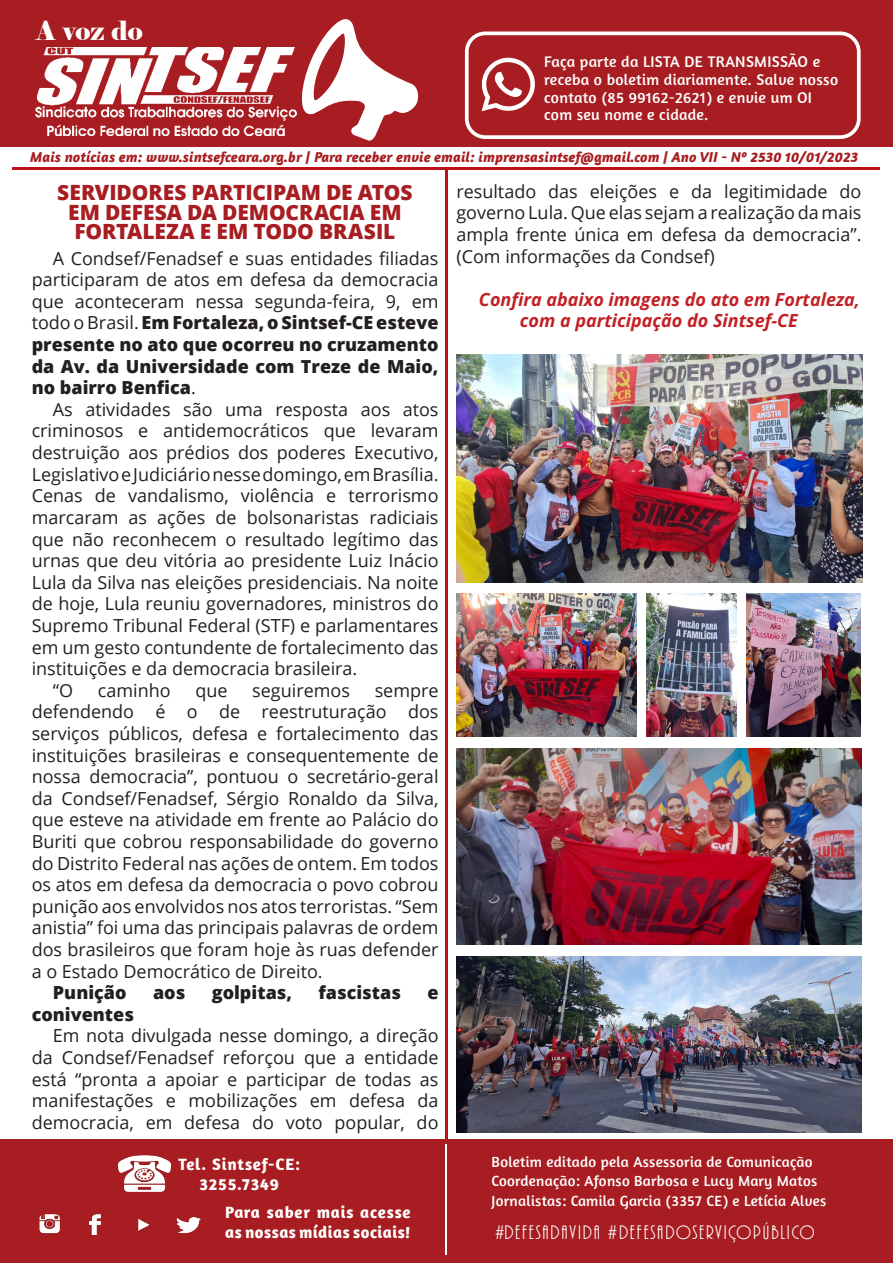
<style>
.page{position:relative;width:893px;height:1263px;background:#fff}
.page>*{position:absolute;margin:0;border:0;box-sizing:border-box;transform-origin:0 0}
.t1{font:26.25px "Elephant";color:#fff}
.t2{font:800 21px/19.5px "Open Sans";letter-spacing:-.01em;color:#a71d21;text-align:center}
.t3{font:20.25px "ARBONNIE";letter-spacing:.09em;color:#fff}
.t4{font:18px/21.6px "Open Sans";color:#231f20;text-align:justify}
.t5{font:italic 18px/21.6px "Open Sans";color:#c32025}
.t6{font:800 18px "Open Sans";color:#231f20}
.t7{font:700 16.8px/20.1px "Amaranth";letter-spacing:.03em;color:#fff}
.t8{font:700 16.8px "Amaranth";letter-spacing:.05em;color:#fff}
.t9{font:15.75px/17.9px "Amaranth";letter-spacing:.02em;color:#fff}
.t10{font:15px "Amaranth";letter-spacing:.02em;color:#fff}
.t11{font:italic 700 14.7px "Amaranth";letter-spacing:.01em;color:#a71d21}
.s1{font-weight:800}
</style>
<div class="page">
<div style="left:0;top:0;width:893px;height:146px;background:#a71d21"></div>
<svg style="left:301px;top:19px;width:118px;height:122px"></svg>
<div style="left:0;top:1139px;width:893px;height:124px;background:#a71d21"></div>
<img style="left:36px;top:47px;width:260px;height:89px">
<hr style="left:12px;top:167px;width:867px;height:2px;background:#bd1019">
<hr style="left:445px;top:1144px;width:2px;height:111px;background:#fff">
<img style="left:39px;top:1214px;width:162px;height:21px">
<div style="left:465px;top:32px;width:396px;height:107px;border:4px solid #fff;border-radius:18px"></div>
<svg style="left:481px;top:58px;width:54px;height:53px"></svg>
<hr style="left:445px;top:167px;width:2px;height:972px;background:#bd1019">
<img style="left:118px;top:1155px;width:54px;height:37px">
<img style="left:456px;top:354px;width:406px;height:229px">
<img style="left:457px;top:593px;width:179px;height:143px">
<img style="left:457px;top:748px;width:404px;height:196px">
<img style="left:457px;top:956px;width:405px;height:176px">
<img style="left:647px;top:593px;width:89px;height:143px">
<img style="left:747px;top:593px;width:114px;height:143px">
<p class="t1" style="left:36px;top:15px;width:108px">A voz do</p>
<p class="t9" style="left:544px;top:52px;width:295px">Faça parte da LISTA DE TRANSMISSÃO e receba o boletim diariamente. Salve nosso contato (85 99162-2621) e envie um OI com seu nome e cidade.</p>
<p class="t11" style="left:30px;top:148px;width:830px">Mais notícias em: www.sintsefceara.org.br | Para receber envie email: imprensasintsef@gmail.com | Ano VII - Nº 2530 10/01/2023</p>
<p class="t2" style="left:57px;top:182px;width:357px">SERVIDORES PARTICIPAM DE ATOS<br>EM DEFESA DA DEMOCRACIA EM<br>FORTALEZA E EM TODO BRASIL</p>
<p class="t4" style="left:32px;top:247px;width:408px;text-indent:21px">A Condsef/Fenadsef e suas entidades filiadas participaram de atos em defesa da democracia que aconteceram nessa segunda-feira, 9, em todo o Brasil. <span class="s1">Em Fortaleza, o Sintsef-CE esteve presente no ato que ocorreu no cruzamento da Av. da Universidade com Treze de Maio, no bairro Benfica</span>.</p>
<p class="t4" style="left:32px;top:398px;width:408px;text-indent:21px">As atividades são uma resposta aos atos criminosos e antidemocráticos que levaram destruição aos prédios dos poderes Executivo, Legislativo e Judiciário nesse domingo, em Brasília.<br>Cenas de vandalismo, violência e terrorismo marcaram as ações de bolsonaristas radiciais que não reconhecem o resultado legítimo das urnas que deu vitória ao presidente Luiz Inácio Lula da Silva nas eleições presidenciais. Na noite de hoje, Lula reuniu governadores, ministros do Supremo Tribunal Federal (STF) e parlamentares em um gesto contundente de fortalecimento das instituições e da democracia brasileira.</p>
<p class="t4" style="left:53px;top:679px;width:22px">“O</p>
<p class="t4" style="left:98px;top:679px;width:74px">caminho</p>
<p class="t4" style="left:195px;top:679px;width:34px">que</p>
<p class="t4" style="left:252px;top:679px;width:99px">seguiremos</p>
<p class="t4" style="left:32px;top:679px;width:408px;text-indent:343px">sempre defendendo é o de reestruturação dos serviços públicos, defesa e fortalecimento das instituições brasileiras e consequentemente de nossa democracia”, pontuou o secretário-geral da Condsef/Fenadsef, Sérgio Ronaldo da Silva, que esteve na atividade em frente ao Palácio do Buriti que cobrou responsabilidade do governo do Distrito Federal nas ações de ontem. Em todos os atos em defesa da democracia o povo cobrou punição aos envolvidos nos atos terroristas. “Sem anistia” foi uma das principais palavras de ordem dos brasileiros que foram hoje às ruas defender a o Estado Democrático de Direito.</p>
<p class="t6" style="left:53px;top:979px;width:75px">Punição</p>
<p class="t6" style="left:153px;top:979px;width:34px">aos</p>
<p class="t6" style="left:212px;top:979px;width:82px">golpitas,</p>
<p class="t6" style="left:318px;top:979px;width:84px">fascistas</p>
<p class="t6" style="left:427px;top:979px;width:13px">e</p>
<p class="t6" style="left:32px;top:1000px;width:104px">coniventes</p>
<p class="t4" style="left:32px;top:1024px;width:408px;text-indent:21px">Em nota divulgada nesse domingo, a direção da Condsef/Fenadsef reforçou que a entidade está “pronta a apoiar e participar de todas as manifestações e mobilizações em defesa da democracia, em defesa do voto popular, do</p>
<p class="t8" style="left:178px;top:1153px;width:123px">Tel. Sintsef-CE:</p>
<p class="t8" style="left:199px;top:1174px;width:81px">3255.7349</p>
<p class="t7" style="left:225px;top:1201px;width:187px">Para saber mais acesse as nossas mídias sociais!</p>
<p class="t4" style="left:456px;top:180px;width:407px">resultado das eleições e da legitimidade do governo Lula. Que elas sejam a realização da mais ampla frente única em defesa da democracia”. (Com informações da Condsef)</p>
<p class="t5" style="left:520px;top:288px;width:342px;text-indent:-41px">Confira abaixo imagens do ato em Fortaleza, com a participação do Sintsef-CE</p>
<p class="t10" style="left:492px;top:1153px;width:323px">Boletim editado pela Assessoria de Comunicação</p>
<p class="t10" style="left:492px;top:1172px;width:327px">Coordenação: Afonso Barbosa e Lucy Mary Matos</p>
<p class="t10" style="left:492px;top:1192px;width:336px">Jornalistas: Camila Garcia (3357 CE) e Letícia Alves</p>
<p class="t3" style="left:495px;top:1222px;width:321px">#DEFESADAVIDA #DEFESADOSERVIÇOPÚBLICO</p>
</div>
